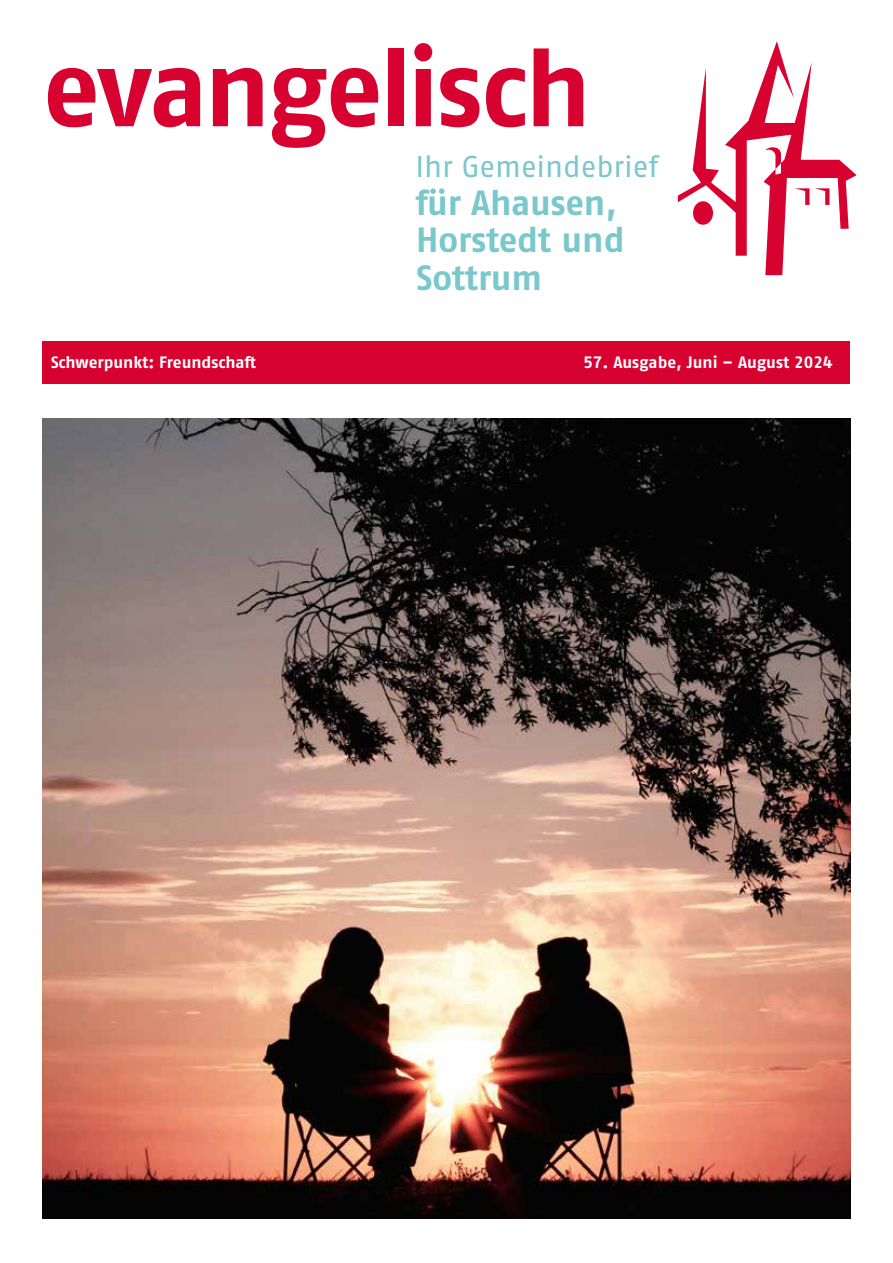
<style>
.page{position:relative;width:893px;height:1263px;background:#fff}
.page>*{position:absolute;margin:0;border:0;box-sizing:border-box;transform-origin:0 0}
.t1{font:108px "Fago No Bold TF";letter-spacing:-.025em;color:#d80231}
.t2{font:34.95px/37.5px "Fago No Bold TF";letter-spacing:-.005em;color:#7ac8cc}
.t3{font:30px "Fago No";letter-spacing:-.005em;color:#7ac8cc}
.t4{font:16.5px "Fago No Bold TF";letter-spacing:-.005em;color:#fff}
</style>
<div class="page">
<div style="left:43px;top:341px;width:807px;height:42px;background:#d80231"></div>
<svg style="left:678px;top:41px;width:179px;height:234px"></svg>
<img style="left:43px;top:419px;width:807px;height:799px">
<h1 class="t1" style="left:43px;top:25px;width:550px">evangelisch</h1>
<h3 class="t3" style="left:416px;top:150px;width:244px">Ihr Gemeindebrief</h3>
<h2 class="t2" style="left:415px;top:183px;width:211px">für Ahausen,<br>Horstedt und<br>Sottrum</h2>
<p class="t4" style="left:51px;top:353px;width:207px">Schwerpunkt: Freundschaft</p>
<p class="t4" style="left:583px;top:353px;width:251px">57. Ausgabe, Juni – August 2024</p>
</div>
